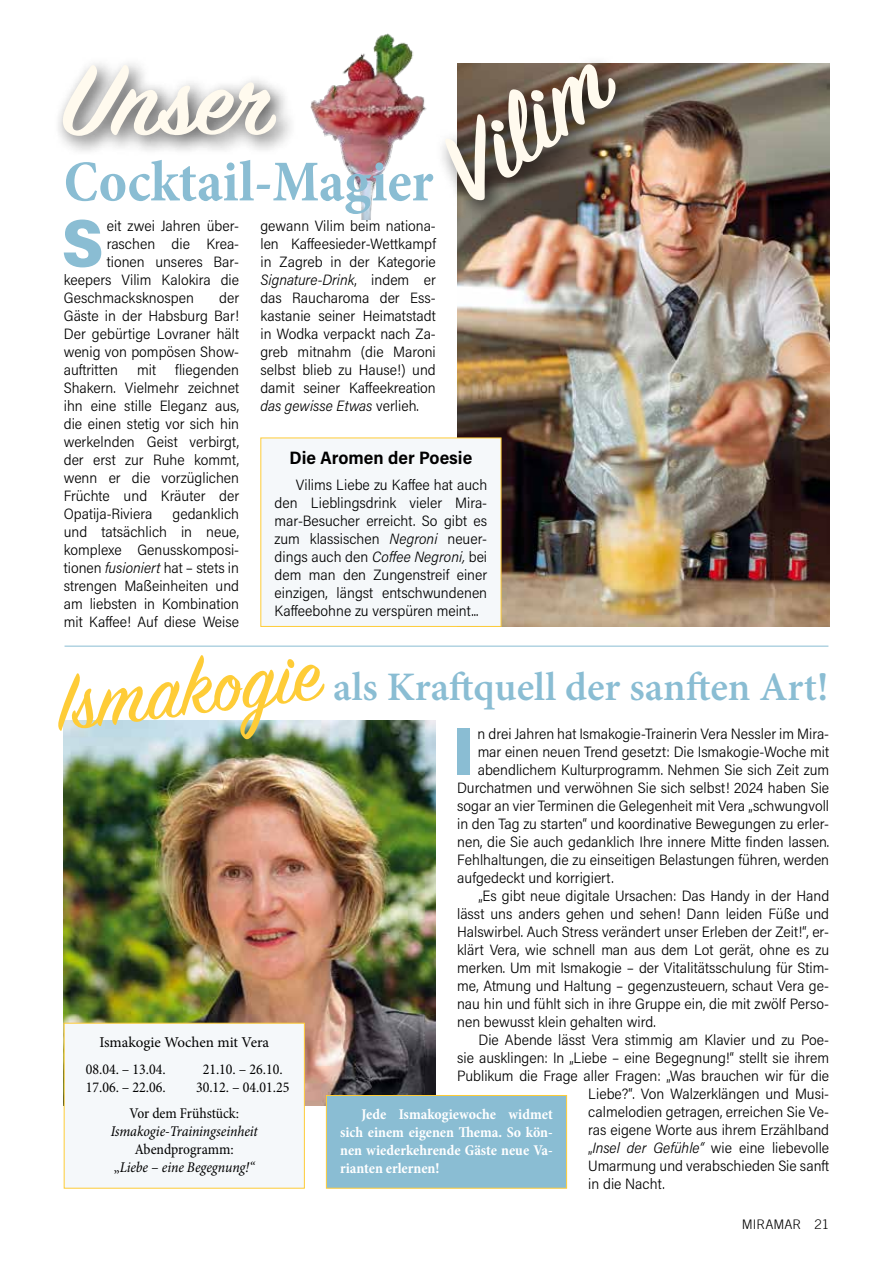
<style>
.page{position:relative;width:893px;height:1263px;background:#fff}
.page>*{position:absolute;margin:0;border:0;box-sizing:border-box;transform-origin:0 0}
.t1{font:600 110.1px "Sign Painter House Script";color:#fffaee;scale:1.06 1}
.t2{font:86.55px "Sign Painter House Script";color:#fecc37}
.t3{font:900 67.5px "Acumin Pro Semi Cond";color:#8abdd3}
.t4{font:700 condensed 58.5px "Minion Pro";color:#8abdd3}
.t5{font:600 40.5px "Minion Pro";color:#8abdd3}
.t6{font:700 18px "Acumin Pro Semi Cond";color:#000}
.t7{font:300 15px/18px "Acumin Pro Semi Cond";color:#000;text-align:justify}
.t8{font:700 condensed 15px/18px "Minion Pro";color:#fff;text-align:justify}
.t9{font:condensed 15px/18px "Minion Pro";color:#000}
.t10{font:italic condensed 15px/18px "Minion Pro";letter-spacing:-.01em;color:#000;text-align:center}
.t11{font:15px "Minion Pro";color:#000}
.t12{font:300 13.2px "Trade Gothic LT";color:#000}
.s1{font-style:italic}
.s2{font-style:normal}
</style>
<div class="page">
<img style="left:457px;top:64px;width:372px;height:563px">
<div style="left:53px;top:56px;width:244px;height:101px;background:#000;opacity:.75"></div>
<div style="left:435px;top:54px;width:204px;height:170px;background:#000;opacity:.75"></div>
<hr style="left:65px;top:646px;width:763px;height:1px;background:#8abdd3">
<img style="left:64px;top:720px;width:372px;height:386px">
<div style="left:260px;top:438px;width:241px;height:189px;background:#f5f8fa"></div>
<div style="left:64px;top:1023px;width:241px;height:165px;background:#f5f8fa;border:1px solid #fecc37"></div>
<div style="left:326px;top:1095px;width:241px;height:93px;background:#8abdd3;border:1px solid #fecc37"></div>
<img style="left:286px;top:33px;width:160px;height:186px">
<h1 class="t1" style="left:64px;top:34px;width:202px">Unser</h1>
<h1 class="t1" style="left:413px;top:125px;width:174px;rotate:-37deg">Vilim</h1>
<h3 class="t4" style="left:64px;top:141px;width:371px">Cocktail-Magier</h3>
<h3 class="t3" style="left:62px;top:196px;width:43px">S</h3>
<p class="t7" style="left:107px;top:216px;width:134px">eit zwei Jahren über-</p>
<p class="t7" style="left:107px;top:234px;width:134px">raschen die Krea-</p>
<p class="t7" style="left:107px;top:252px;width:134px">tionen unseres Bar-</p>
<p class="t7" style="left:64px;top:270px;width:177px">keepers Vilim Kalokira die</p>
<p class="t7" style="left:64px;top:288px;width:132px">Geschmacksknospen</p>
<p class="t7" style="left:64px;top:288px;width:177px;text-indent:155px">der Gäste in der Habsburg Bar!<br>Der gebürtige Lovraner hält wenig von pompösen Show&shy;auftritten</p>
<p class="t7" style="left:64px;top:360px;width:177px;text-indent:111px">fliegenden Shakern. Vielmehr zeichnet ihn eine stille Eleganz aus, die einen stetig vor sich hin werkelnden Geist verbirgt, der erst zur Ruhe kommt, wenn er die vorzüglichen Früchte und Kräuter der Opatija-Riviera</p>
<p class="t7" style="left:137px;top:360px;width:21px">mit</p>
<p class="t7" style="left:64px;top:504px;width:177px;text-indent:109px">gedanklich und tatsächlich in neue, komplexe Genusskomposi&shy;tionen <span class="s1">fusioniert</span> hat – stets in strengen Maßeinheiten und am liebsten in Kombination mit Kaffee! Auf diese Weise</p>
<p class="t7" style="left:260px;top:216px;width:177px">gewann Vilim beim nationa&shy;len Kaffeesieder-Wettkampf in Zagreb in der Kategorie <span class="s1">Signature-Drink</span>, indem er das Raucharoma der Ess&shy;kastanie seiner Heimatstadt in Wodka verpackt nach Za&shy;greb mitnahm (die Maroni selbst blieb zu Hause!) und damit seiner Kaffeekreation <span class="s1">das gewisse Etwas</span> verlieh.</p>
<p class="t6" style="left:290px;top:445px;width:184px">Die Aromen der Poesie</p>
<p class="t7" style="left:275px;top:475px;width:214px;text-indent:21px">Vilims Liebe zu Kaffee hat auch den Lieblingsdrink vieler Mira&shy;mar-Besucher erreicht. So gibt es zum klassischen <span class="s1">Negroni</span> neuer&shy;dings auch den <span class="s1">Coffee Negroni,</span> bei dem man den Zungenstreif einer einzigen, längst entschwundenen Kaffeebohne zu verspüren meint...</p>
<h2 class="t2" style="left:50px;top:652px;width:266px;rotate:-7deg">Ismakogie</h2>
<h3 class="t5" style="left:333px;top:659px;width:497px">als Kraftquell der sanften Art!</h3>
<h3 class="t3" style="left:453px;top:704px;width:23px">I</h3>
<p class="t7" style="left:478px;top:724px;width:353px">n drei Jahren hat Ismakogie-Trainerin Vera Nessler im Mira-</p>
<p class="t7" style="left:478px;top:742px;width:353px">mar einen neuen Trend gesetzt: Die Ismakogie-Woche mit</p>
<p class="t7" style="left:478px;top:760px;width:353px">abendlichem Kulturprogramm. Nehmen Sie sich Zeit zum</p>
<p class="t7" style="left:457px;top:778px;width:374px">Durchatmen und verwöhnen Sie sich selbst! 2024 haben Sie</p>
<p class="t7" style="left:457px;top:796px;width:374px">sogar an vier Terminen die Gelegenheit mit Vera „schwungvoll</p>
<p class="t7" style="left:457px;top:814px;width:374px">in den Tag zu starten“ und koordinative Bewegungen zu erler-</p>
<p class="t7" style="left:457px;top:832px;width:374px">nen, die Sie auch gedanklich Ihre innere Mitte finden lassen.</p>
<p class="t7" style="left:457px;top:850px;width:374px">Fehlhaltungen, die zu einseitigen Belastungen führen, werden</p>
<p class="t7" style="left:457px;top:868px;width:158px">aufgedeckt und korrigiert.</p>
<p class="t7" style="left:478px;top:886px;width:352px">„Es gibt neue digitale Ursachen: Das Handy in der Hand</p>
<p class="t7" style="left:457px;top:904px;width:374px">lässt uns anders gehen und sehen! Dann leiden Füße und</p>
<p class="t7" style="left:457px;top:922px;width:374px">Halswirbel. Auch Stress verändert unser Erleben der Zeit!“, er-</p>
<p class="t7" style="left:457px;top:940px;width:374px">klärt Vera, wie schnell man aus dem Lot gerät, ohne es zu</p>
<p class="t7" style="left:457px;top:958px;width:374px">merken. Um mit Ismakogie – der Vitalitätsschulung für Stim-</p>
<p class="t7" style="left:457px;top:976px;width:374px">me, Atmung und Haltung – gegenzusteuern, schaut Vera ge-</p>
<p class="t7" style="left:457px;top:994px;width:374px">nau hin und fühlt sich in ihre Gruppe ein, die mit zwölf Perso-</p>
<p class="t7" style="left:457px;top:1012px;width:200px">nen bewusst klein gehalten wird.</p>
<p class="t7" style="left:478px;top:1030px;width:352px">Die Abende lässt Vera stimmig am Klavier und zu Poe-</p>
<p class="t7" style="left:457px;top:1048px;width:374px">sie ausklingen: In „Liebe – eine Begegnung!“ stellt sie ihrem</p>
<p class="t7" style="left:457px;top:1066px;width:374px">Publikum die Frage aller Fragen: „Was brauchen wir für die</p>
<p class="t7" style="left:588px;top:1084px;width:242px">Liebe?“. Von Walzerklängen und Musi-</p>
<p class="t7" style="left:588px;top:1102px;width:242px">calmelodien getragen, erreichen Sie Ve-</p>
<p class="t7" style="left:588px;top:1120px;width:242px">ras eigene Worte aus ihrem Erzählband</p>
<p class="t7" style="left:588px;top:1138px;width:242px">„<span class="s1">Insel der Gefühle“</span> wie eine liebevolle</p>
<p class="t7" style="left:588px;top:1156px;width:242px">Umarmung und verabschieden Sie sanft</p>
<p class="t7" style="left:588px;top:1174px;width:78px">in die Nacht.</p>
<p class="t11" style="left:99px;top:1032px;width:171px">Ismakogie Wochen mit Vera</p>
<p class="t9" style="left:86px;top:1060px;width:82px">08.04. – 13.04.<br>17.06. – 22.06.</p>
<p class="t9" style="left:196px;top:1060px;width:95px;text-align:center">21.10. – 26.10.<br>30.12. – 04.01.25</p>
<p class="t9" style="left:129px;top:1104px;width:111px">Vor dem Frühstück:</p>
<p class="t10" style="left:111px;top:1123px;width:149px">Ismakogie-Trainingseinheit</p>
<p class="t10" style="left:114px;top:1141px;width:142px"><span class="s2">Abendprogramm:<br>„</span>Liebe – eine Begegnung!“</p>
<p class="t8" style="left:340px;top:1105px;width:214px;text-indent:21px">Jede Ismakogiewoche widmet sich einem eigenen Thema. So kön&shy;nen wiederkehrende Gäste neue Va&shy;rianten erlernen!</p>
<p class="t12" style="left:742px;top:1216px;width:89px">MIRAMAR 21</p>
</div>
